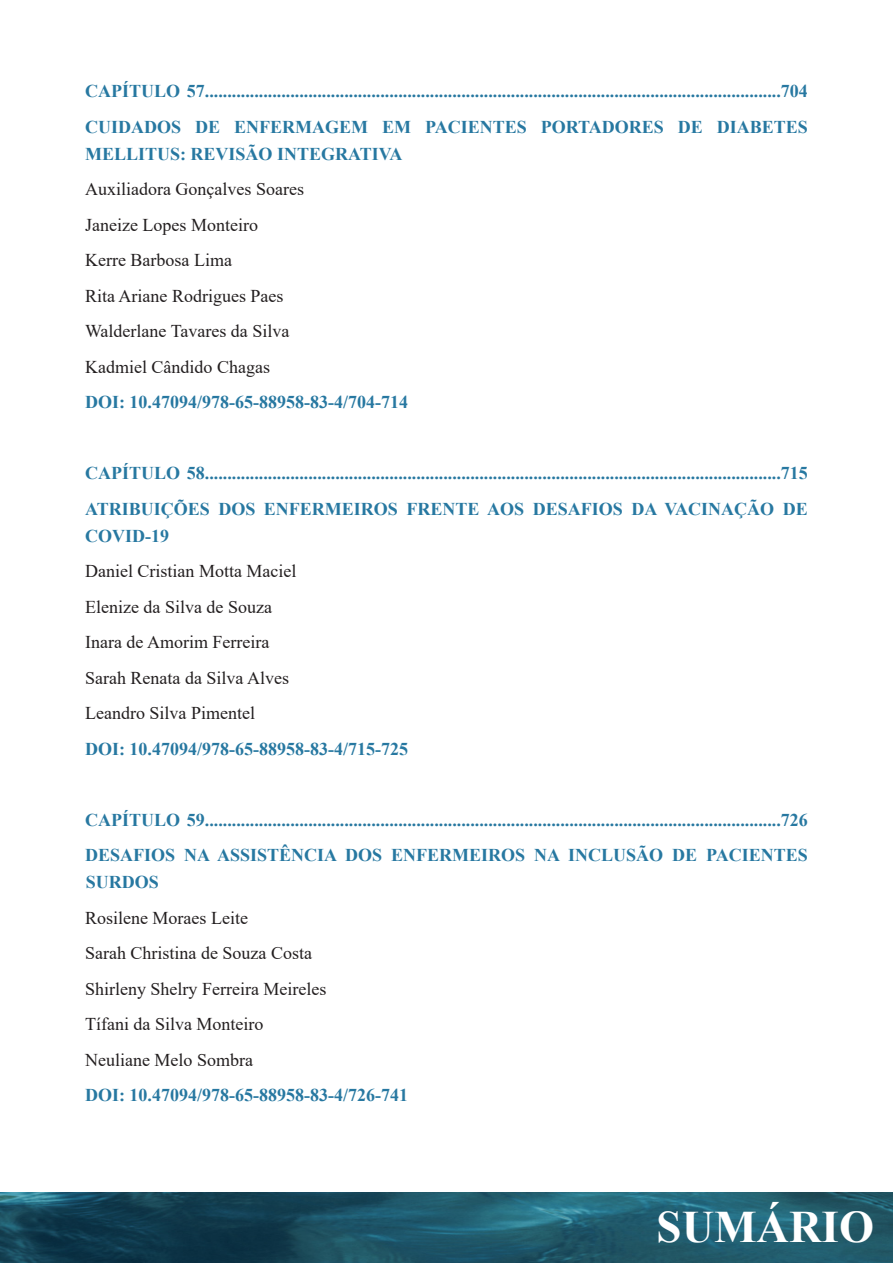
<style>
.page{position:relative;width:893px;height:1263px;background:#fff}
.page>*{position:absolute;margin:0;border:0;box-sizing:border-box;transform-origin:0 0}
.t1{font:700 45px "Times New Roman";color:#fff}
.Normal1{font:700 18px/27px "Times New Roman";color:#2778a1}
.Normal1-2{font:18px "Times New Roman";color:#231f20}
</style>
<div class="page">
<img style="left:0;top:1193px;width:893px;height:70px">
<p class="Normal1" style="left:85px;top:77px;width:724px">CAPÍTULO 57................................................................................................................................704</p>
<p class="Normal1" style="left:85px;top:113px;width:724px">CUIDADOS DE ENFERMAGEM EM PACIENTES PORTADORES DE DIABETES<br>MELLITUS: REVISÃO INTEGRATIVA</p>
<p class="Normal1-2" style="left:85px;top:177px;width:220px">Auxiliadora Gonçalves Soares</p>
<p class="Normal1-2" style="left:85px;top:212px;width:174px">Janeize Lopes Monteiro</p>
<p class="Normal1-2" style="left:85px;top:248px;width:148px">Kerre Barbosa Lima</p>
<p class="Normal1-2" style="left:85px;top:283px;width:200px">Rita Ariane Rodrigues Paes</p>
<p class="Normal1-2" style="left:85px;top:319px;width:206px">Walderlane Tavares da Silva</p>
<p class="Normal1-2" style="left:85px;top:354px;width:186px">Kadmiel Cândido Chagas</p>
<p class="Normal1" style="left:85px;top:388px;width:324px">DOI: 10.47094/978-65-88958-83-4/704-714</p>
<p class="Normal1" style="left:85px;top:459px;width:724px">CAPÍTULO 58................................................................................................................................715</p>
<p class="Normal1" style="left:85px;top:495px;width:724px">ATRIBUIÇÕES DOS ENFERMEIROS FRENTE AOS DESAFIOS DA VACINAÇÃO DE<br>COVID-19</p>
<p class="Normal1-2" style="left:85px;top:559px;width:213px">Daniel Cristian Motta Maciel</p>
<p class="Normal1-2" style="left:85px;top:594px;width:188px">Elenize da Silva de Souza</p>
<p class="Normal1-2" style="left:85px;top:630px;width:186px">Inara de Amorim Ferreira</p>
<p class="Normal1-2" style="left:85px;top:665px;width:205px">Sarah Renata da Silva Alves</p>
<p class="Normal1-2" style="left:85px;top:701px;width:171px">Leandro Silva Pimentel</p>
<p class="Normal1" style="left:85px;top:735px;width:324px">DOI: 10.47094/978-65-88958-83-4/715-725</p>
<p class="Normal1" style="left:85px;top:806px;width:724px">CAPÍTULO 59................................................................................................................................726</p>
<p class="Normal1" style="left:85px;top:841px;width:724px">DESAFIOS NA ASSISTÊNCIA DOS ENFERMEIROS NA INCLUSÃO DE PACIENTES<br>SURDOS</p>
<p class="Normal1-2" style="left:85px;top:905px;width:164px">Rosilene Moraes Leite</p>
<p class="Normal1-2" style="left:85px;top:941px;width:228px">Sarah Christina de Souza Costa</p>
<p class="Normal1-2" style="left:85px;top:976px;width:243px">Shirleny Shelry Ferreira Meireles</p>
<p class="Normal1-2" style="left:85px;top:1012px;width:180px">Tífani da Silva Monteiro</p>
<p class="Normal1-2" style="left:85px;top:1047px;width:169px">Neuliane Melo Sombra</p>
<p class="Normal1" style="left:85px;top:1081px;width:324px">DOI: 10.47094/978-65-88958-83-4/726-741</p>
<h1 class="t1" style="left:657px;top:1194px;width:219px">SUMÁRIO</h1>
</div>
